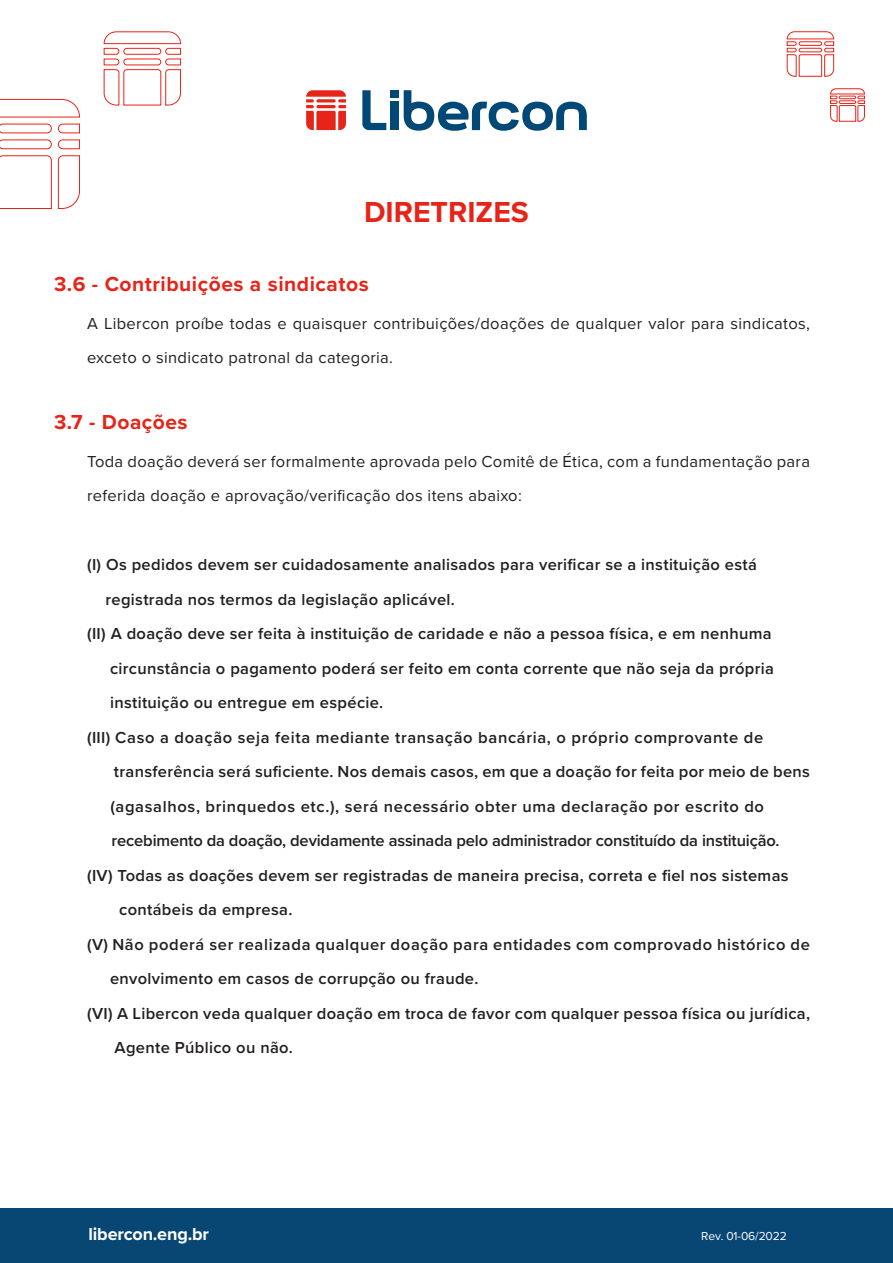
<style>
.page{position:relative;width:893px;height:1263px;background:#fff}
.page>*{position:absolute;margin:0;border:0;box-sizing:border-box;transform-origin:0 0}
.t1{font:700 30px "Proxima Nova";color:#e72419}
.t2{font:700 21px "Proxima Nova";letter-spacing:.025em;color:#e72419}
.t3{font:700 18px "Proxima Nova";letter-spacing:-.01em;color:#fff}
.t4{font:600 16.5px "Proxima Nova";letter-spacing:.02em;color:#231f20}
.t5{font:16.5px/34.5px "Proxima Nova";letter-spacing:.02em;color:#231f20}
.t6{font:600 16.5px "Proxima Nova";letter-spacing:.04em;color:#231f20}
.t7{font:600 16.5px "Proxima Nova";letter-spacing:-.01em;color:#231f20}
.t8{font:12px "Proxima Nova";letter-spacing:-.01em;color:#fff}
</style>
<div class="page">
<div style="left:0;top:1208px;width:893px;height:55px;background:#084774"></div>
<svg style="left:0;top:99px;width:80px;height:110px"></svg>
<svg style="left:104px;top:31px;width:77px;height:75px"></svg>
<svg style="left:787px;top:31px;width:47px;height:46px"></svg>
<svg style="left:830px;top:88px;width:35px;height:34px"></svg>
<div style="left:391px;top:90px;width:8px;height:8px;background:#004976"></div>
<div style="left:391px;top:102px;width:8px;height:28px;background:#004976"></div>
<svg style="left:306px;top:90px;width:40px;height:40px"></svg>
<svg style="left:362px;top:90px;width:24px;height:40px"></svg>
<svg style="left:404px;top:90px;width:183px;height:41px"></svg>
<p class="t1" style="left:364px;top:190px;width:166px">DIRETRIZES</p>
<p class="t2" style="left:54px;top:269px;width:316px">3.6 - Contribuições a sindicatos</p>
<p class="t5" style="left:87px;top:305px;width:724px">A Libercon proíbe todas e quaisquer contribuições/doações de qualquer valor para sindicatos, exceto o sindicato patronal da categoria.</p>
<p class="t2" style="left:54px;top:406px;width:135px">3.7 - Doações</p>
<p class="t5" style="left:87px;top:443px;width:724px">Toda doação deverá ser formalmente aprovada pelo Comitê de Ética, com a fundamentação para referida doação e aprovação/verificação dos itens abaixo:</p>
<p class="t4" style="left:87px;top:552px;width:671px">(I) Os pedidos devem ser cuidadosamente analisados para verificar se a instituição está</p>
<p class="t4" style="left:105px;top:587px;width:351px">registrada nos termos da legislação aplicável.</p>
<p class="t4" style="left:87px;top:622px;width:686px">(II) A doação deve ser feita à instituição de caridade e não a pessoa física, e em nenhuma</p>
<p class="t4" style="left:110px;top:656px;width:665px">circunstância o pagamento poderá ser feito em conta corrente que não seja da própria</p>
<p class="t4" style="left:110px;top:691px;width:275px">instituição ou entregue em espécie.</p>
<p class="t6" style="left:87px;top:725px;width:678px">(III) Caso a doação seja feita mediante transação bancária, o próprio comprovante de</p>
<p class="t4" style="left:114px;top:760px;width:698px">transferência será suficiente. Nos demais casos, em que a doação for feita por meio de bens</p>
<p class="t6" style="left:110px;top:794px;width:655px">(agasalhos, brinquedos etc.), será necessário obter uma declaração por escrito do</p>
<p class="t7" style="left:112px;top:829px;width:669px">recebimento da doação, devidamente assinada pelo administrador constituído da instituição.</p>
<p class="t4" style="left:87px;top:863px;width:703px">(IV) Todas as doações devem ser registradas de maneira precisa, correta e fiel nos sistemas</p>
<p class="t4" style="left:119px;top:898px;width:175px">contábeis da empresa.</p>
<p class="t6" style="left:87px;top:932px;width:724px">(V) Não poderá ser realizada qualquer doação para entidades com comprovado histórico de</p>
<p class="t4" style="left:110px;top:967px;width:370px">envolvimento em casos de corrupção ou fraude.</p>
<p class="t4" style="left:87px;top:1001px;width:724px">(VI) A Libercon veda qualquer doação em troca de favor com qualquer pessoa física ou jurídica,</p>
<p class="t4" style="left:115px;top:1036px;width:180px">Agente Público ou não.</p>
<p class="t3" style="left:89px;top:1220px;width:122px">libercon.eng.br</p>
<p class="t8" style="left:701px;top:1227px;width:87px">Rev. 01-06/2022</p>
</div>
